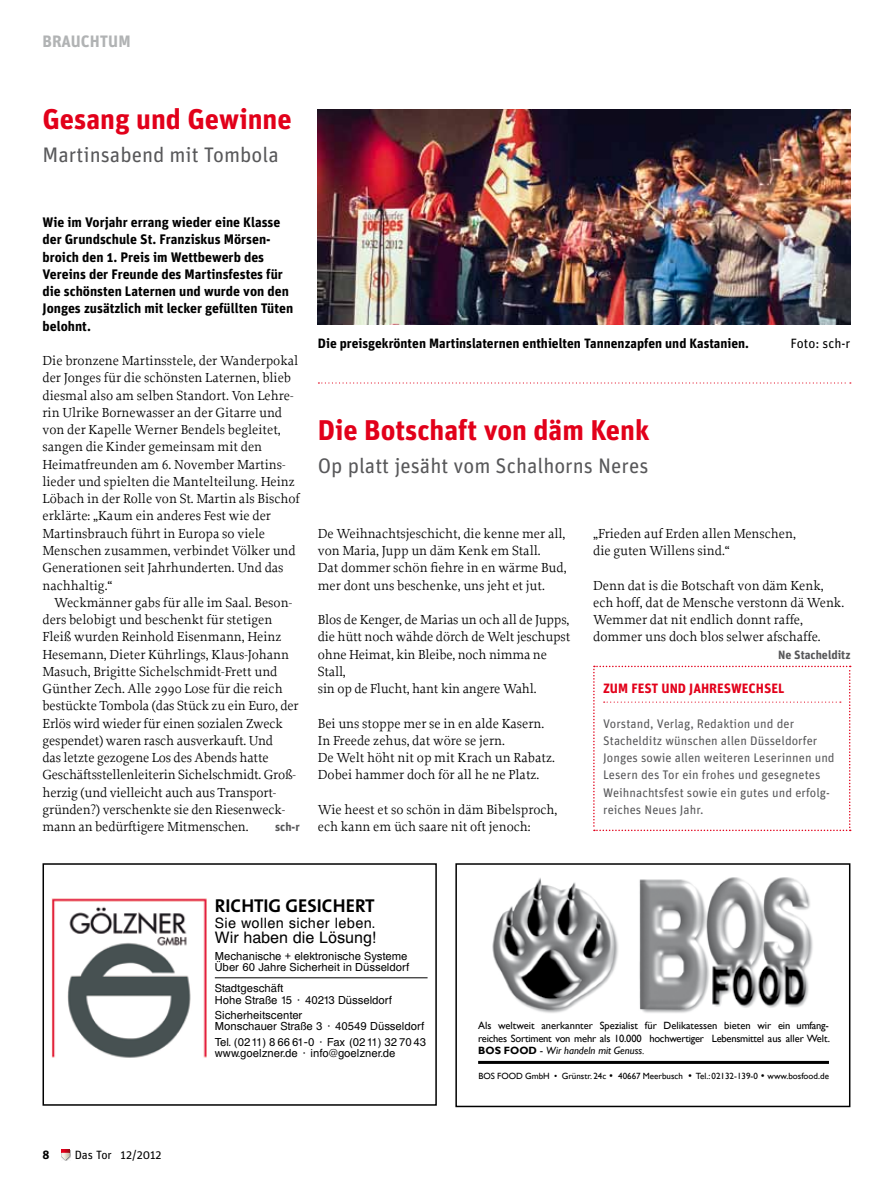
<style>
.page{position:relative;width:893px;height:1191px;background:#fff}
.page>*{position:absolute;margin:0;border:0;box-sizing:border-box;transform-origin:0 0}
.t1{font:700 28.5px "Unit";color:#e2001a}
.t2{font:21px "Unit";color:#58585a}
.t3{font:700 18.75px "The Sans";color:#000}
.t4{font:700 16.5px "Unit";color:#b1b3b4}
.t5{font:15.6px "Europa SB";color:#000}
.t6{font:14.1px "Europa SB";letter-spacing:.025em;color:#000}
.t7{font:13.8px/17.2px "Proforma";color:#000}
.t8{font:700 13.8px/17.2px "Unit";color:#000}
.t9{font:700 13.5px "Unit";color:#000}
.t10{font:700 13.5px "Unit";color:#e2001a}
.t11{font:13.5px "Unit";color:#000}
.t12{font:12.45px/17.2px "Unit";letter-spacing:.005em;color:#58585a}
.t13{font:700 12px "Unit";color:#58585a}
.t14{font:12px "Unit";color:#000}
.t15{font:700 12px "Unit";color:#000}
.t16{font:10.95px/11.7px "Europa SB";color:#000}
.t17{font:10.5px/12.6px "Gill Sans";letter-spacing:-.02em;color:#000;text-align:justify}
.t18{font:9px "Gill Sans";color:#000}
.s1{font-weight:700}
.s2{font-style:italic}
.s3{font-family:"Futura BT";font-weight:500;font-stretch:condensed}
</style>
<div class="page">
<svg style="left:62px;top:1149px;width:8px;height:11px"></svg>
<hr style="left:478px;top:1061px;width:351px;height:3px;background:#000">
<img style="left:492px;top:877px;width:321px;height:136px">
<div style="left:455px;top:863px;width:395px;height:244px;border:2px solid #000"></div>
<img style="left:318px;top:109px;width:532px;height:215px">
<svg style="left:318px;top:382px;width:533px;height:1px"></svg>
<svg style="left:593px;top:665px;width:258px;height:166px"></svg>
<div style="left:43px;top:863px;width:394px;height:242px;border:2px solid #000"></div>
<svg style="left:51px;top:898px;width:377px;height:160px"></svg>
<p class="t4" style="left:43px;top:31px;width:90px">Brauchtum</p>
<h1 class="t1" style="left:43px;top:102px;width:251px">Gesang und Gewinne</h1>
<h2 class="t2" style="left:43px;top:143px;width:238px">Martinsabend mit Tombola</h2>
<p class="t8" style="left:43px;top:213px;width:252px">Wie im Vorjahr errang wieder eine Klasse der Grundschule St. Franziskus Mörsen&shy;broich den 1. Preis im Wettbewerb des Vereins der Freunde des Martinsfestes für die schönsten Laternen und wurde von den Jonges zusätzlich mit lecker gefüllten Tüten belohnt.</p>
<p class="t7" style="left:43px;top:352px;width:259px">Die bronzene Martinsstele, der Wanderpokal der Jonges für die schönsten Laternen, blieb diesmal also am selben Standort. Von Lehre&shy;rin Ulrike Bornewasser an der Gitarre und von der Kapelle Werner Bendels begleitet, sangen die Kinder gemeinsam mit den Heimatfreunden am 6. November Martins&shy;lieder und spielten die Mantelteilung. Heinz Löbach in der Rolle von St. Martin als Bischof erklärte: „Kaum ein anderes Fest wie der Martinsbrauch führt in Europa so viele Menschen zusammen, verbindet Völker und Generationen seit Jahrhunderten. Und das nachhaltig.“</p>
<p class="t7" style="left:43px;top:593px;width:258px;text-indent:12px">Weckmänner gabs für alle im Saal. Beson&shy;ders belobigt und beschenkt für stetigen Fleiß wurden Reinhold Eisenmann, Heinz Hesemann, Dieter Kührlings, Klaus-Johann Masuch, Brigitte Sichelschmidt-Frett und Günther Zech. Alle 2990 Lose für die reich bestückte Tombola (das Stück zu ein Euro, der Erlös wird wieder für einen sozialen Zweck gespendet) waren rasch ausverkauft. Und<br>das letzte gezogene Los des Abends hatte Geschäftsstellenleiterin Sichelschmidt. Groß&shy;herzig (und vielleicht auch aus Transport&shy;gründen?) verschenkte sie den Riesenweck&shy;mann an bedürftigere Mitmenschen.</p>
<p class="t13" style="left:275px;top:819px;width:26px">sch-r</p>
<p class="t9" style="left:318px;top:335px;width:433px">Die preisgekrönten Martinslaternen enthielten Tannenzapfen und Kastanien.</p>
<p class="t11" style="left:791px;top:335px;width:61px">Foto: sch-r</p>
<h1 class="t1" style="left:318px;top:412px;width:333px">Die Botschaft von däm Kenk</h1>
<h2 class="t2" style="left:318px;top:453px;width:332px">Op platt jesäht vom Schalhorns Neres</h2>
<p class="t7" style="left:318px;top:524px;width:250px">De Weihnachtsjeschicht, die kenne mer all, von Maria, Jupp un däm Kenk em Stall.<br>Dat dommer schön fiehre in en wärme Bud, mer dont uns beschenke, uns jeht et jut.</p>
<p class="t7" style="left:318px;top:610px;width:254px">Blos de Kenger, de Marias un och all de Jupps, die hütt noch wähde dörch de Welt jeschupst ohne Heimat, kin Bleibe, noch nimma ne Stall,<br>sin op de Flucht, hant kin angere Wahl.</p>
<p class="t7" style="left:318px;top:714px;width:239px">Bei uns stoppe mer se in en alde Kasern.<br>In Freede zehus, dat wöre se jern.<br>De Welt höht nit op mit Krach un Rabatz.<br>Dobei hammer doch för all he ne Platz.</p>
<p class="t7" style="left:318px;top:800px;width:241px">Wie heest et so schön in däm Bibelsproch, ech kann em üch saare nit oft jenoch:</p>
<p class="t7" style="left:593px;top:524px;width:204px">„Frieden auf Erden allen Menschen, die guten Willens sind.“</p>
<p class="t7" style="left:593px;top:576px;width:252px">Denn dat is die Botschaft von däm Kenk, ech hoff, dat de Mensche verstonn dä Wenk.<br>Wemmer dat nit endlich donnt raffe, dommer uns doch blos selwer afschaffe.</p>
<p class="t13" style="left:778px;top:647px;width:74px">Ne Stachelditz</p>
<p class="t10" style="left:603px;top:680px;width:181px">ZUM FEST UND JAHRESWECHSEL</p>
<p class="t12" style="left:603px;top:714px;width:233px">Vorstand, Verlag, Redaktion und der Stachelditz wünschen allen Düsseldorfer Jonges sowie allen weiteren Leserinnen und Lesern des Tor ein frohes und gesegnetes Weihnachtsfest sowie ein gutes und erfolg&shy;reiches Neues Jahr.</p>
<p class="t15" style="left:43px;top:1147px;width:9px">8</p>
<p class="t14" style="left:75px;top:1147px;width:88px">Das Tor 12/2012</p>
<h3 class="t3" style="left:215px;top:890px;width:161px">RICHTIG GESICHERT</h3>
<p class="t6" style="left:215px;top:914px;width:162px">Sie wollen sicher leben.</p>
<p class="t5" style="left:215px;top:928px;width:163px">Wir haben die Lösung!</p>
<p class="t16" style="left:215px;top:950px;width:196px">Mechanische + elektronische Systeme<br>Über 60 Jahre Sicherheit in Düsseldorf</p>
<p class="t16" style="left:215px;top:982px;width:179px">Stadtgeschäft<br>Hohe Straße 15 · 40213 Düsseldorf</p>
<p class="t16" style="left:215px;top:1009px;width:211px">Sicherheitscenter<br>Monschauer Straße 3 · 40549 Düsseldorf</p>
<p class="t16" style="left:215px;top:1036px;width:213px">Tel. (0211) 8 66 61-0 · Fax (0211) 32 70 43 www.goelzner.de · info@goelzner.de</p>
<p class="t17" style="left:478px;top:1019px;width:353px">Als weltweit anerkannter Spezialist für Delikatessen bieten wir ein umfang&shy;reiches Sortiment von mehr als 10.000 hochwertiger Lebensmittel aus aller Welt.<br><span class="s1">BOS FOOD</span> - <span class="s2">Wir handeln mit Genuss.</span></p>
<p class="t18" style="left:478px;top:1071px;width:352px">BOS FOOD GmbH • Grünstr. 24c <span class="s3">•</span> 40667 Meerbusch <span class="s3">•</span> Tel.: 02132-139-0 <span class="s3">•</span> www.bosfood.de</p>
</div>
